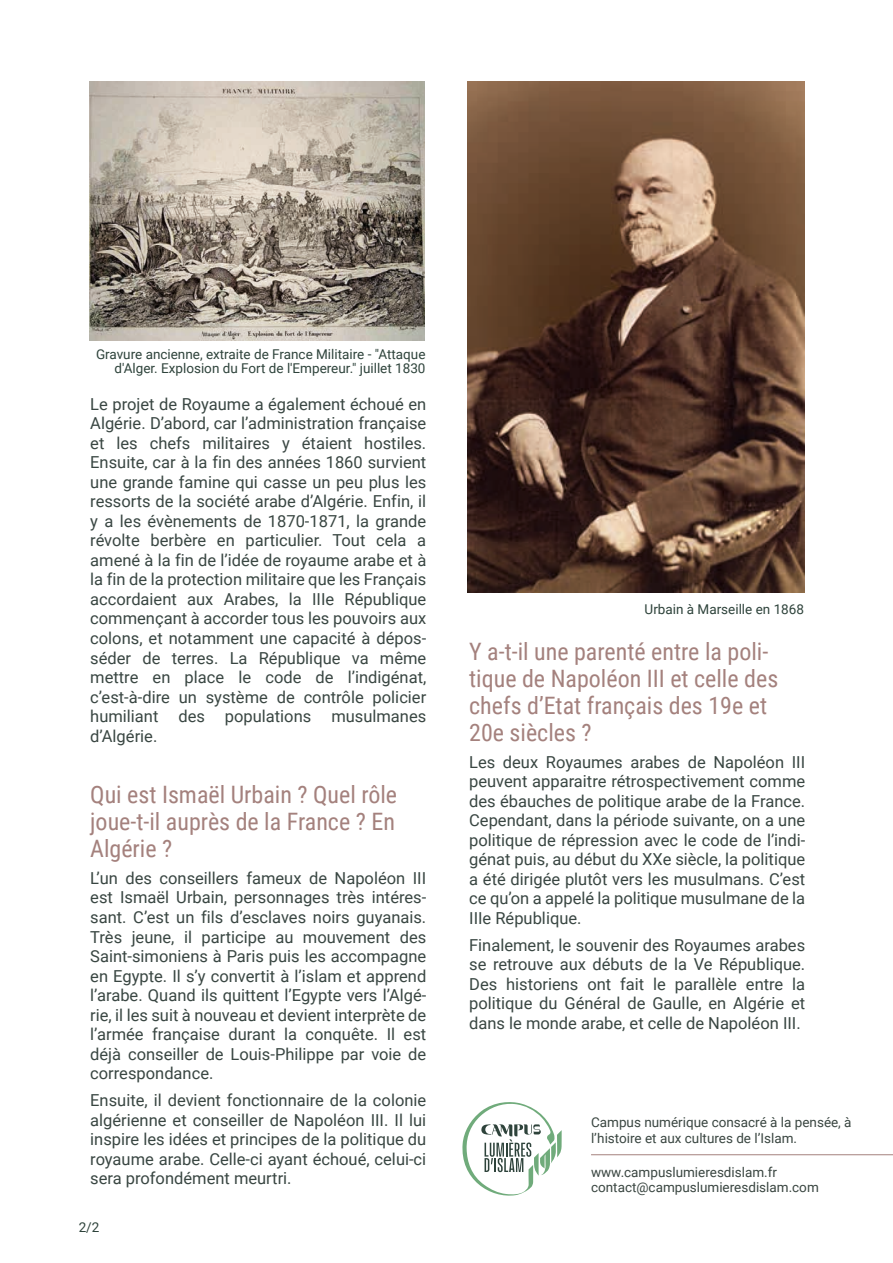
<style>
.page{position:relative;width:893px;height:1263px;background:#fff}
.page>*{position:absolute;margin:0;border:0;box-sizing:border-box;transform-origin:0 0}
.t1{font:24px/27px "Roboto Condensed";color:#a4817d}
.t2{font:16.5px/19.5px "Roboto";color:#394642;text-align:justify}
.t3{font:13.5px/15.8px "Roboto";color:#3a4641}
.t4{font:13.5px/13.5px "Roboto";color:#2e433b;text-align:right}
</style>
<div class="page">
<img style="left:89px;top:81px;width:335px;height:259px">
<img style="left:468px;top:81px;width:336px;height:511px">
<hr style="left:591px;top:1154px;width:302px;height:1px;background:#a4817d">
<svg style="left:462px;top:1102px;width:100px;height:94px"></svg>
<p class="t4" style="left:96px;top:347px;width:331px">Gravure ancienne, extraite de France Militaire - "Attaque d'Alger. Explosion du Fort de l'Empereur." juillet 1830</p>
<p class="t2" style="left:90px;top:394px;width:338px">Le projet de Royaume a également échoué en Algérie. D’abord, car l’administration française et les chefs militaires y étaient hostiles.<br>Ensuite, car à la fin des années 1860 survient une grande famine qui casse un peu plus les ressorts de la société arabe d’Algérie. Enfin, il y a les évènements de 1870-1871, la grande révolte berbère en particulier. Tout cela a amené à la fin de l’idée de royaume arabe et à la fin de la protection militaire que les Français accordaient aux Arabes, la IIIe République commençant à accorder tous les pouvoirs aux colons, et notamment une capacité à dépos&shy;séder de terres. La République va même mettre en place le code de l’indigénat, c’est-à-dire un système de contrôle policier humiliant des populations musulmanes d’Algérie.</p>
<h1 class="t1" style="left:90px;top:780px;width:308px;text-align:justify">Qui est Ismaël Urbain ? Quel rôle joue-t-il auprès de la France ? En Algérie ?</h1>
<p class="t2" style="left:90px;top:868px;width:338px">L’un des conseillers fameux de Napoléon III est Ismaël Urbain, personnages très intéres&shy;sant. C’est un fils d’esclaves noirs guyanais.<br>Très jeune, il participe au mouvement des Saint-simoniens à Paris puis les accompagne en Egypte. Il s’y convertit à l’islam et apprend l’arabe. Quand ils quittent l’Egypte vers l’Algé&shy;rie, il les suit à nouveau et devient interprète de l’armée française durant la conquête. Il est déjà conseiller de Louis-Philippe par voie de correspondance.</p>
<p class="t2" style="left:90px;top:1090px;width:338px">Ensuite, il devient fonctionnaire de la colonie algérienne et conseiller de Napoléon III. Il lui inspire les idées et principes de la politique du royaume arabe. Celle-ci ayant échoué, celui-ci sera profondément meurtri.</p>
<p class="t4" style="left:79px;top:1219px;width:22px">2/2</p>
<p class="t4" style="left:645px;top:602px;width:161px">Urbain à Marseille en 1868</p>
<h1 class="t1" style="left:469px;top:637px;width:311px">Y a-t-il une parenté entre la poli&shy;tique de Napoléon III et celle des chefs d’Etat français des 19e et<br>20e siècles ?</h1>
<p class="t2" style="left:469px;top:751px;width:338px">Les deux Royaumes arabes de Napoléon III peuvent apparaitre rétrospectivement comme des ébauches de politique arabe de la France.<br>Cependant, dans la période suivante, on a une politique de répression avec le code de l’indi&shy;génat puis, au début du XXe siècle, la politique a été dirigée plutôt vers les musulmans. C’est ce qu’on a appelé la politique musulmane de la IIIe République.</p>
<p class="t2" style="left:469px;top:934px;width:338px">Finalement, le souvenir des Royaumes arabes se retrouve aux débuts de la Ve République.<br>Des historiens ont fait le parallèle entre la politique du Général de Gaulle, en Algérie et dans le monde arabe, et celle de Napoléon III.</p>
<p class="t3" style="left:591px;top:1113px;width:262px;line-height:16.5px">Campus numérique consacré à la pensée, à l’histoire et aux cultures de l’Islam.</p>
<p class="t3" style="left:591px;top:1163px;width:229px">www.campuslumieresdislam.fr contact@campuslumieresdislam.com</p>
</div>
